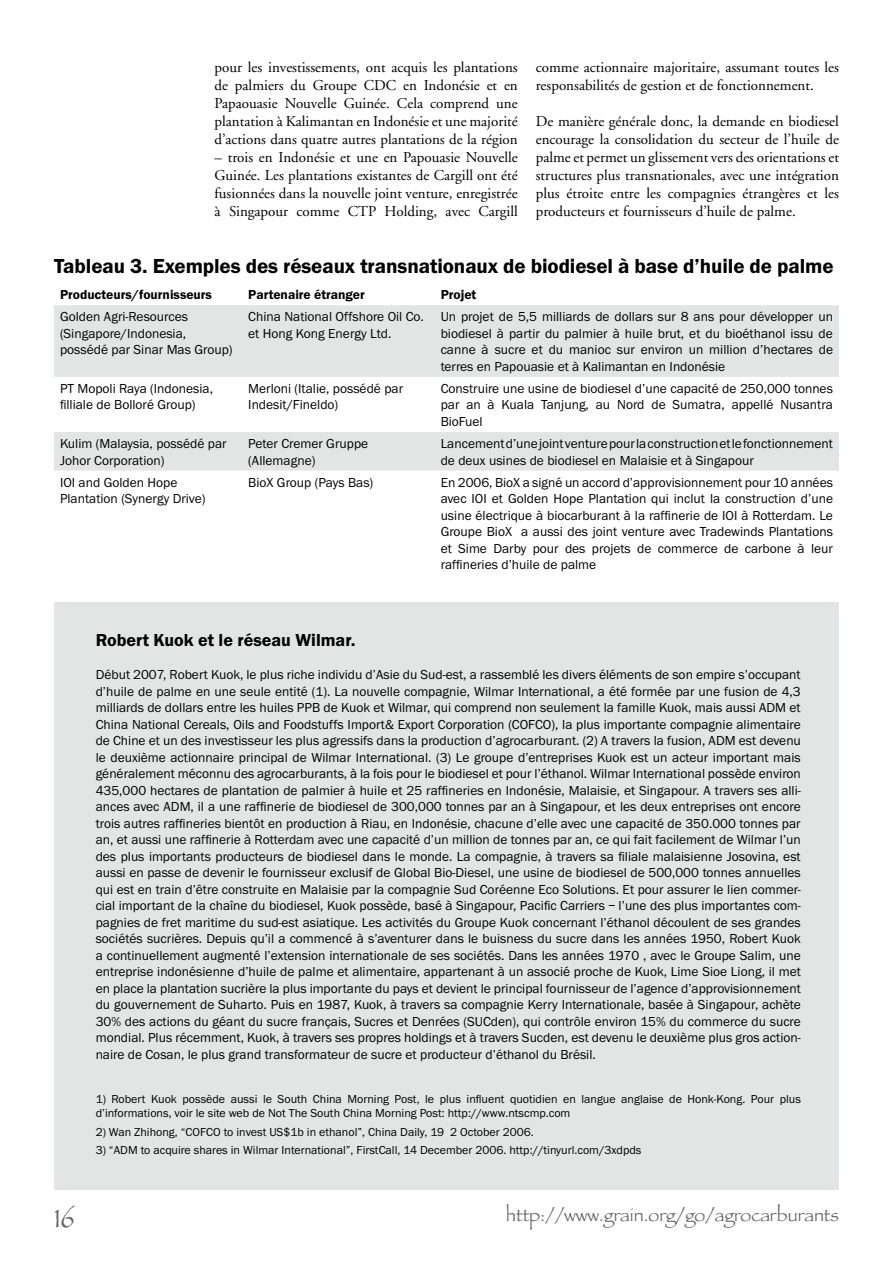
<style>
.page{position:relative;width:893px;height:1263px;background:#fff}
.page>*{position:absolute;margin:0;border:0;box-sizing:border-box;transform-origin:0 0}
.t1{font:27px "Papyrus Plain";color:#646567}
.t2{font:600 21px "Franklin Got ITC";letter-spacing:-.005em;color:#000}
.t3{font:18px "Papyrus Plain";color:#646567}
.t4{font:600 18px "Franklin Got ITC";color:#000}
.t5{font:15px/18px "Adobe Garamond";color:#000;text-align:justify}
.t6{font:13.5px/16.5px "Franklin Got ITC";color:#000}
.t7{font:600 13.5px "Franklin Got ITC";color:#000}
.t8{font:12px/14.4px "Franklin Got ITC";color:#000}
</style>
<div class="page">
<svg style="left:54px;top:305px;width:785px;height:166px;fill:#e3e4e4"></svg>
<div style="left:54px;top:602px;width:785px;height:587px;background:#e3e4e4"></div>
<p class="t5" style="left:536px;top:59px;width:305px">comme actionnaire majoritaire, assumant toutes les responsabilités de gestion et de fonctionnement.</p>
<p class="t5" style="left:536px;top:113px;width:305px">De manière générale donc, la demande en biodiesel encourage la consolidation du secteur de l’huile de palme et permet un glissement vers des orientations et structures plus transnationales, avec une intégration plus étroite entre les compagnies étrangères et les producteurs et fournisseurs d’huile de palme.</p>
<h2 class="t2" style="left:54px;top:254px;width:781px">Tableau 3. Exemples des réseaux transnationaux de biodiesel à base d’huile de palme</h2>
<p class="t7" style="left:60px;top:287px;width:153px">Producteurs/fournisseurs</p>
<p class="t7" style="left:248px;top:287px;width:118px">Partenaire étranger</p>
<p class="t7" style="left:441px;top:287px;width:37px">Projet</p>
<p class="t6" style="left:60px;top:309px;width:174px">Golden Agri-Resources (Singapore/Indonesia, possédé par Sinar Mas Group)</p>
<p class="t6" style="left:248px;top:309px;width:177px">China National Offshore Oil Co. et Hong Kong Energy Ltd.</p>
<p class="t6" style="left:441px;top:309px;width:394px;text-align:justify">Un projet de 5,5 milliards de dollars sur 8 ans pour développer un biodiesel à partir du palmier à huile brut, et du bioéthanol issu de canne à sucre et du manioc sur environ un million d’hectares de terres en Papouasie et à Kalimantan en Indonésie</p>
<p class="t6" style="left:60px;top:380px;width:155px">PT Mopoli Raya (Indonesia, filliale de Bolloré Group)</p>
<p class="t6" style="left:248px;top:380px;width:156px">Merloni (Italie, possédé par<br>Indesit/Fineldo)</p>
<p class="t6" style="left:441px;top:380px;width:394px;text-align:justify">Construire une usine de biodiesel d’une capacité de 250,000 tonnes par an à Kuala Tanjung, au Nord de Sumatra, appellé Nusantra BioFuel</p>
<p class="t6" style="left:60px;top:436px;width:168px">Kulim (Malaysia, possédé par<br>Johor Corporation)</p>
<p class="t6" style="left:248px;top:436px;width:121px">Peter Cremer Gruppe (Allemagne)</p>
<p class="t6" style="left:441px;top:436px;width:394px">Lancement d’une joint venture pour la construction et le fonctionnement de deux usines de biodiesel en Malaisie et à Singapour</p>
<p class="t6" style="left:60px;top:474px;width:147px">IOI and Golden Hope<br>Plantation (Synergy Drive)</p>
<p class="t6" style="left:248px;top:474px;width:126px">BioX Group (Pays Bas)</p>
<p class="t6" style="left:441px;top:474px;width:394px;text-align:justify">En 2006, BioX a signé un accord d’approvisionnement pour 10 années avec IOI et Golden Hope Plantation qui inclut la construction d’une usine électrique à biocarburant à la raffinerie de IOI à Rotterdam. Le Groupe BioX a aussi des joint venture avec Tradewinds Plantations et Sime Darby pour des projets de commerce de carbone à leur raffineries d’huile de palme</p>
<p class="t5" style="left:215px;top:59px;width:305px">pour les investissements, ont acquis les plantations de palmiers du Groupe CDC en Indonésie et en Papaouasie Nouvelle Guinée. Cela comprend une plantation à Kalimantan en Indonésie et une majorité d’actions dans quatre autres plantations de la région</p>
<p class="t5" style="left:215px;top:149px;width:305px">– trois en Indonésie et une en Papouasie Nouvelle Guinée. Les plantations existantes de Cargill ont été fusionnées dans la nouvelle joint venture, enregistrée à Singapour comme CTP Holding, avec Cargill</p>
<h3 class="t4" style="left:96px;top:630px;width:262px">Robert Kuok et le réseau Wilmar.</h3>
<p class="t6" style="left:96px;top:667px;width:707px;text-align:justify">Début 2007, Robert Kuok, le plus riche individu d’Asie du Sud-est, a rassemblé les divers éléments de son empire s’occupant d’huile de palme en une seule entité (1). La nouvelle compagnie, Wilmar International, a été formée par une fusion de 4,3 milliards de dollars entre les huiles PPB de Kuok et Wilmar, qui comprend non seulement la famille Kuok, mais aussi ADM et China National Cereals, Oils and Foodstuffs Import&amp; Export Corporation (COFCO), la plus importante compagnie alimentaire de Chine et un des investisseur les plus agressifs dans la production d’agrocarburant. (2) A travers la fusion, ADM est devenu le deuxième actionnaire principal de Wilmar International. (3) Le groupe d’entreprises Kuok est un acteur important mais généralement méconnu des agrocarburants, à la fois pour le biodiesel et pour l’éthanol. Wilmar International possède environ 435,000 hectares de plantation de palmier à huile et 25 raffineries en Indonésie, Malaisie, et Singapour. A travers ses alli&shy;ances avec ADM, il a une raffinerie de biodiesel de 300,000 tonnes par an à Singapour, et les deux entreprises ont encore trois autres raffineries bientôt en production à Riau, en Indonésie, chacune d’elle avec une capacité de 350.000 tonnes par an, et aussi une raffinerie à Rotterdam avec une capacité d’un million de tonnes par an, ce qui fait facilement de Wilmar l’un des plus importants producteurs de biodiesel dans le monde. La compagnie, à travers sa filiale malaisienne Josovina, est aussi en passe de devenir le fournisseur exclusif de Global Bio-Diesel, une usine de biodiesel de 500,000 tonnes annuelles qui est en train d’être construite en Malaisie par la compagnie Sud Coréenne Eco Solutions. Et pour assurer le lien commer&shy;cial important de la chaîne du biodiesel, Kuok possède, basé à Singapour, Pacific Carriers – l’une des plus importantes com&shy;pagnies de fret maritime du sud-est asiatique. Les activités du Groupe Kuok concernant l’éthanol découlent de ses grandes sociétés sucrières. Depuis qu’il a commencé à s’aventurer dans le buisness du sucre dans les années 1950, Robert Kuok a continuellement augmenté l’extension internationale de ses sociétés. Dans les années 1970 , avec le Groupe Salim, une entreprise indonésienne d’huile de palme et alimentaire, appartenant à un associé proche de Kuok, Lime Sioe Liong, il met en place la plantation sucrière la plus importante du pays et devient le principal fournisseur de l’agence d’approvisionnement du gouvernement de Suharto. Puis en 1987, Kuok, à travers sa compagnie Kerry Internationale, basée à Singapour, achète 30% des actions du géant du sucre français, Sucres et Denrées (SUCden), qui contrôle environ 15% du commerce du sucre mondial. Plus récemment, Kuok, à travers ses propres holdings et à travers Sucden, est devenu le deuxième plus gros action&shy;naire de Cosan, le plus grand transformateur de sucre et producteur d’éthanol du Brésil.</p>
<p class="t8" style="left:96px;top:1091px;width:707px">1) Robert Kuok possède aussi le South China Morning Post, le plus influent quotidien en langue anglaise de Honk-Kong. Pour plus d’informations, voir le site web de Not The South China Morning Post: http://www.ntscmp.com</p>
<p class="t8" style="left:96px;top:1125px;width:439px">2) Wan Zhihong, “COFCO to invest US$1b in ethanol”, China Daily, 19 2 October 2006.</p>
<p class="t8" style="left:96px;top:1143px;width:547px">3) “ADM to acquire shares in Wilmar International”, FirstCall, 14 December 2006. http://tinyurl.com/3xdpds</p>
<h1 class="t1" style="left:54px;top:1201px;width:21px">16</h1>
<h3 class="t3" style="left:506px;top:1204px;width:335px">http://www.grain.org/go/agrocarburants</h3>
</div>
